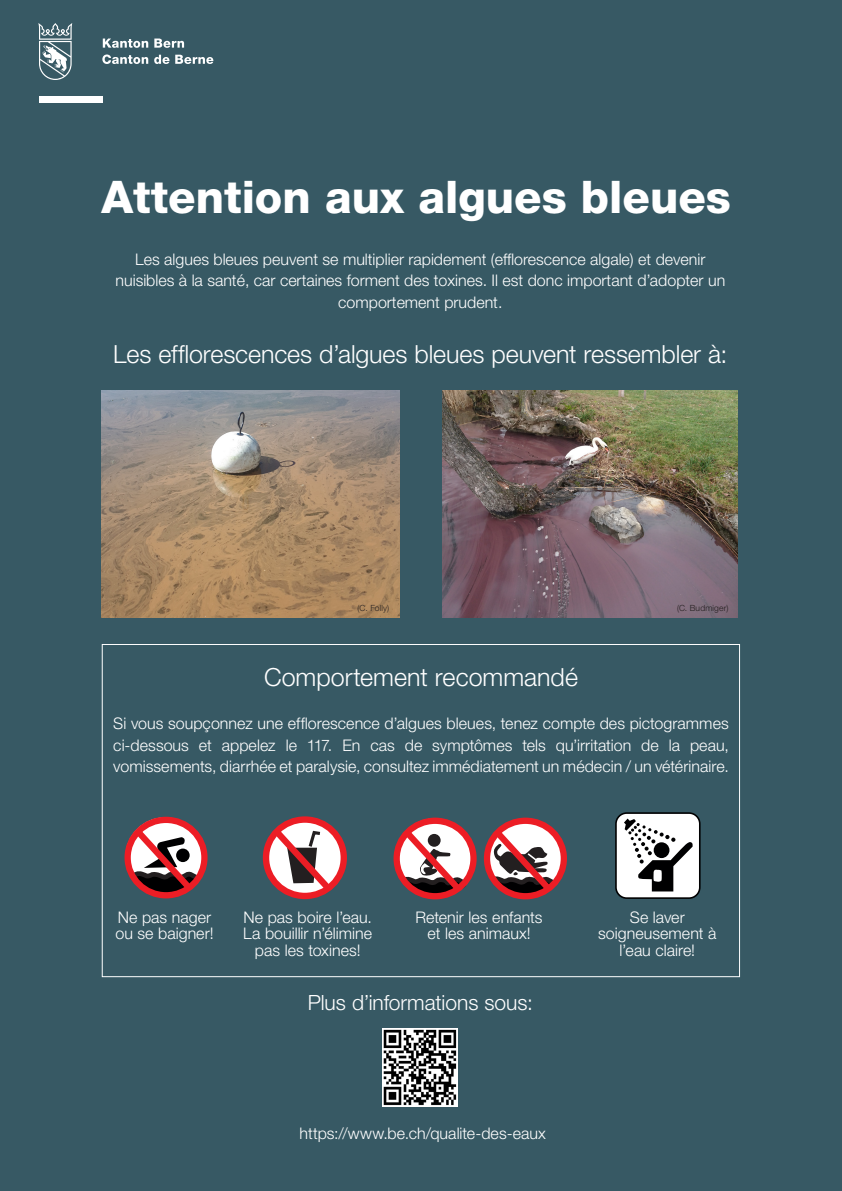
<style>
.page{position:relative;width:842px;height:1191px;background:#375964}
.page>*{position:absolute;margin:0;border:0;box-sizing:border-box;transform-origin:0 0}
.t1{font:800 45px "Helvetica Neue";color:#fff}
._26pt{font:300 25px "Helvetica Neue LT Std";letter-spacing:-.005em;color:#fff}
.H_17pt{font:300 25px "Helvetica Neue LT Std";color:#fff}
.H_22pt{font:300 21px "Helvetica Neue LT Std";color:#fff}
.H_17pt-2{font:300 16px/21.5px "Helvetica Neue LT Std";color:#fff;text-align:justify}
._17pt{font:300 16px/21.5px "Helvetica Neue";color:#fff;text-align:center}
.H_13pt{font:300 16px/16.2px "Helvetica Neue LT Std";color:#fff;text-align:center}
.H_34pt{font:300 16px "Helvetica Neue LT Std";letter-spacing:.005em;color:#fff}
.Lauftext_6_5pt{font:300 8.5px "Helvetica Neue LT Std";letter-spacing:.02em;color:#231f20}
.s1{font-family:"Helvetica Neue LT Std"}
</style>
<div class="page">
<div style="left:39px;top:96px;width:64px;height:7px;background:#fff"></div>
<svg style="left:38px;top:23px;width:34px;height:57px"></svg>
<svg style="left:103px;top:39px;width:45px;height:9px"></svg>
<svg style="left:154px;top:38px;width:30px;height:10px"></svg>
<svg style="left:102px;top:54px;width:46px;height:10px"></svg>
<svg style="left:154px;top:55px;width:59px;height:9px"></svg>
<div style="left:616px;top:813px;width:84px;height:85px;background:#fff;border-radius:11px"></div>
<div style="left:615px;top:812px;width:85px;height:87px;border:2px solid #000001;border-radius:11px"></div>
<svg style="left:624px;top:818px;width:69px;height:73px"></svg>
<img style="left:102px;top:391px;width:297px;height:226px">
<img style="left:442px;top:391px;width:296px;height:226px">
<div style="left:125px;top:816px;width:83px;height:82px;border:6px solid #ec1d25;border-radius:50%"></div>
<svg style="left:129px;top:823px;width:74px;height:73px;background:#a97477"></svg>
<svg style="left:266px;top:817px;width:79px;height:79px"></svg>
<div style="left:263px;top:816px;width:84px;height:83px;border:6px solid #ec1d25;border-radius:50%"></div>
<svg style="left:268px;top:822px;width:69px;height:75px;background:#ca9699"></svg>
<div style="left:393px;top:817px;width:84px;height:82px;border:6px solid #ec1d25;border-radius:50%"></div>
<svg style="left:398px;top:823px;width:73px;height:75px;background:#be888c"></svg>
<div style="left:484px;top:817px;width:83px;height:82px;border:6px solid #ec1d25;border-radius:50%"></div>
<svg style="left:486px;top:823px;width:74px;height:74px;background:#ad777b"></svg>
<img style="left:383px;top:1028px;width:75px;height:78px">
<p class="t1" style="left:102px;top:171px;width:631px">Attention aux algues bleues</p>
<p class="_17pt" style="left:116px;top:248px;width:611px">Les algues bleues peuvent se multiplier rapidement (efflorescence algale) et devenir nuisibles à la santé, car certaines forment des toxines. Il est donc important d<span class="s1">’</span>adopter un comportement prudent.</p>
<p class="_26pt" style="left:113px;top:339px;width:616px">Les efflorescences d’algues bleues peuvent ressembler à:</p>
<p class="Lauftext_6_5pt" style="left:358px;top:602px;width:33px">(C. Folly)</p>
<p class="Lauftext_6_5pt" style="left:677px;top:602px;width:53px">(C. Budmiger)</p>
<p class="H_17pt" style="left:264px;top:662px;width:315px">Comportement recommandé</p>
<p class="H_17pt-2" style="left:113px;top:712px;width:617px">Si vous soupçonnez une efflorescence d’algues bleues, tenez compte des pictogrammes ci-dessous et appelez le 117. En cas de symptômes tels qu’irritation de la peau, vomissements, diarrhée et paralysie, consultez immédiatement un médecin / un vétérinaire.</p>
<p class="H_13pt" style="left:243px;top:909px;width:130px">Ne pas boire l’eau.<br>La bouillir n’élimine pas les toxines!</p>
<p class="H_13pt" style="left:598px;top:909px;width:120px">Se laver soigneusement à l’eau claire!</p>
<p class="H_13pt" style="left:115px;top:909px;width:100px;text-align:left">Ne pas nager ou se baigner!</p>
<p class="H_13pt" style="left:416px;top:909px;width:128px">Retenir les enfants et les animaux!</p>
<p class="H_22pt" style="left:308px;top:989px;width:227px">Plus d’informations sous:</p>
<p class="H_34pt" style="left:300px;top:1123px;width:248px">https://www.be.ch/qualite-des-eaux</p>
</div>
